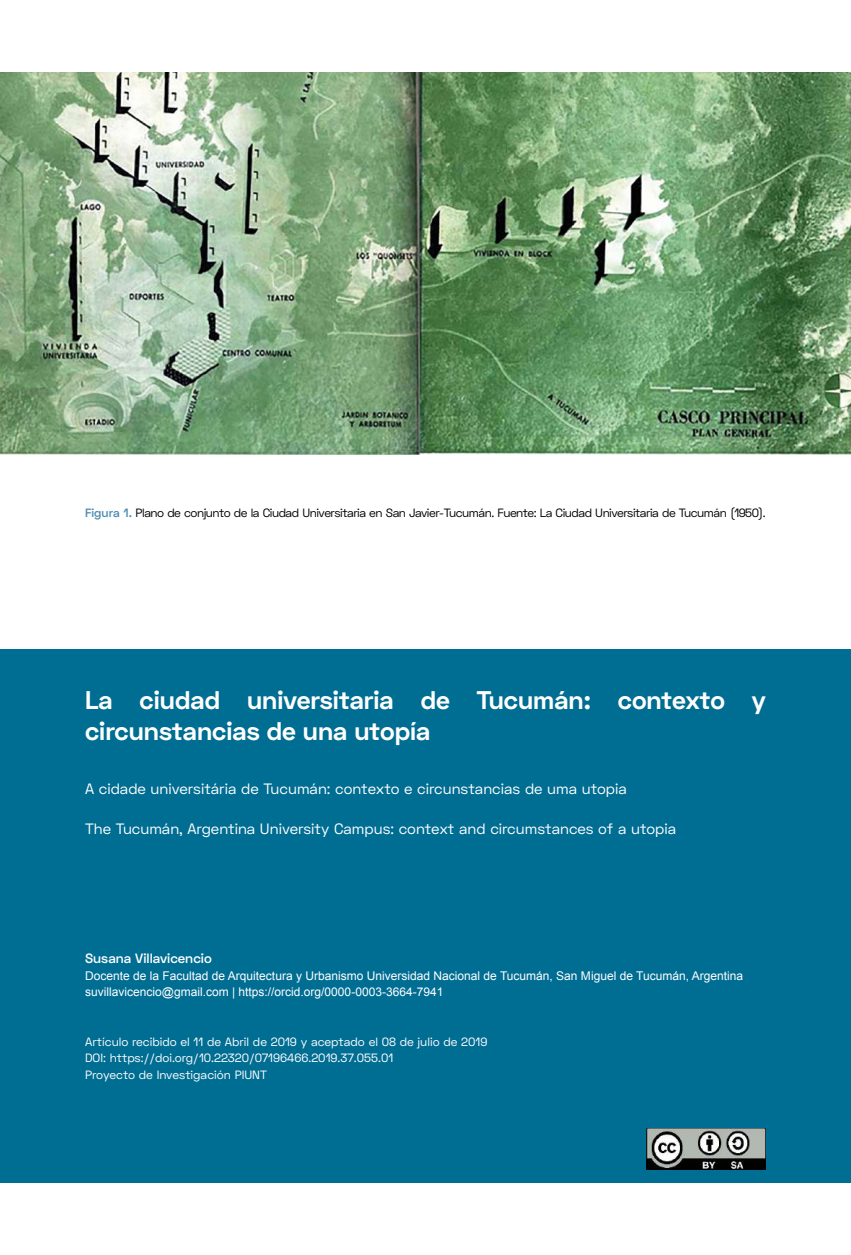
<style>
.page{position:relative;width:851px;height:1255px;background:#fff}
.page>*{position:absolute;margin:0;border:0;box-sizing:border-box;transform-origin:0 0}
.t1{font:700 25.5px/30.6px "Space Grotesk";color:#fff}
.t2{font:15px "Space Grotesk";color:#fff}
.t3{font:600 13.5px "Space Grotesk";color:#fff}
.t4{font:12px/16.5px "Arial";color:#fff}
.t5{font:12px/16.5px "Space Grotesk";color:#fff}
.t6{font:12px "Space Grotesk";letter-spacing:-.04em;color:#000}
.s1{font-weight:600;color:#4c8caf}
</style>
<div class="page">
<div style="left:0;top:648px;width:850px;height:534px;background:#006d93"></div>
<img style="left:646px;top:1128px;width:119px;height:41px">
<img style="left:0;top:72px;width:850px;height:382px">
<p class="t6" style="left:85px;top:507px;width:682px"><span class="s1">Figura 1.</span> Plano de conjunto de la Ciudad Universitaria en San Javier-Tucumán. Fuente: La Ciudad Universitaria de Tucumán (1950).</p>
<h1 class="t1" style="left:85px;top:686px;width:682px">La ciudad universitaria de Tucumán: contexto y circunstancias de una utopía</h1>
<p class="t2" style="left:85px;top:781px;width:543px">A cidade universitária de Tucumán: contexto e circunstancias de uma utopia</p>
<p class="t2" style="left:85px;top:822px;width:592px">The Tucumán, Argentina University Campus: context and circumstances of a utopia</p>
<p class="t3" style="left:85px;top:952px;width:128px">Susana Villavicencio</p>
<p class="t4" style="left:85px;top:968px;width:659px">Docente de la Facultad de Arquitectura y Urbanismo Universidad Nacional de Tucumán, San Miguel de Tucumán, Argentina suvillavicencio@gmail.com | https://orcid.org/0000-0003-3664-7941</p>
<p class="t5" style="left:85px;top:1034px;width:404px">Artículo recibido el 11 de Abril de 2019 y aceptado el 08 de julio de 2019<br>DOI: https://doi.org/10.22320/07196466.2019.37.055.01<br>Proyecto de Investigación PIUNT</p>
</div>
